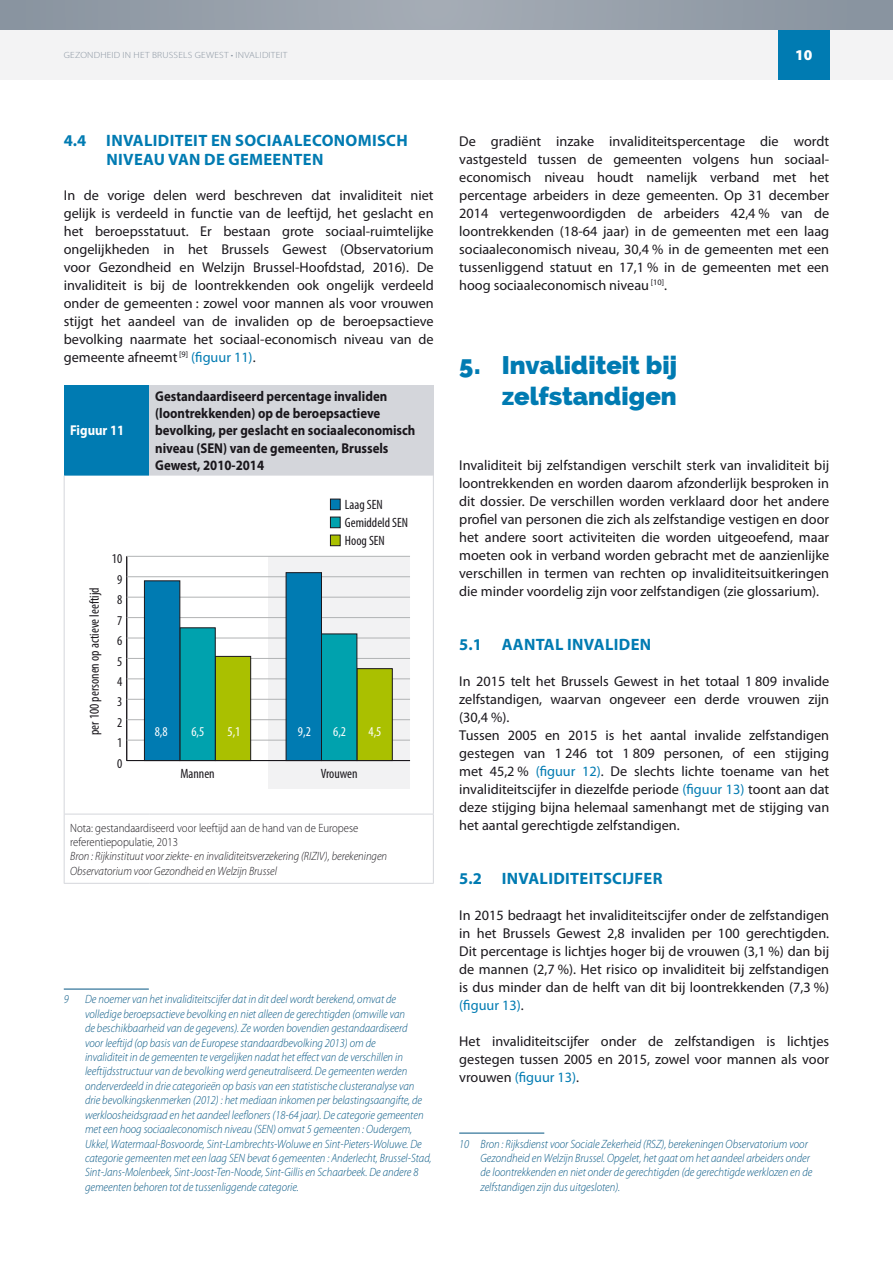
<style>
.page{position:relative;width:893px;height:1263px;background:#fff}
.page>*{position:absolute;margin:0;border:0;box-sizing:border-box;transform-origin:0 0}
.t1{font:800 25.5px/30.6px "Raleway";color:#007bb2;text-align:right}
.t2{font:700 16.5px/19.8px "Myriad Pro";letter-spacing:.02em;color:#007bb2}
.t3{font:900 15px "Myriad Pro";color:#fff}
.t4{font:14.25px/18px "Myriad Pro";color:#1a171c;text-align:justify}
.t5{font:700 14.25px/17.1px "Myriad Pro";color:#1a171c;scale:.9 1}
.t6{font:700 14.25px "Myriad Pro";color:#fff;scale:.9 1}
.t7{font:condensed 13.5px/18px "Myriad Pro";color:#1a171c}
.t8{font:condensed 13.5px "Myriad Pro";color:#fff}
.t9{font:italic 300 12px/14.4px "Myriad Pro";color:#045683;scale:.9 1}
.t10{font:italic 300 12px/14.4px "Myriad Pro";color:#1a171c;scale:.9 1}
.t11{font:300 12px/14.4px "Myriad Pro";color:#1a171c;scale:.9 1}
.t12{font:300 9px "Myriad Pro";letter-spacing:.02em;color:#8994a0;scale:1.1 1}
.s1{color:#007bb2}
</style>
<div class="page">
<div style="left:0;top:0;width:893px;height:80px;background:#f3f3f4"></div>
<div style="left:778px;top:30px;width:51px;height:50px;background:#007bb2"></div>
<div style="left:0;top:0;width:893px;height:30px;background:linear-gradient(to bottom,#969faa,#969faa)"></div>
<div style="left:64px;top:386px;width:85px;height:90px;background:#007bb2"></div>
<div style="left:149px;top:386px;width:284px;height:90px;background:#d4d6db"></div>
<svg style="left:65px;top:498px;width:368px;height:385px"></svg>
<hr style="left:64px;top:476px;width:1px;height:338px;background:#d4d6db">
<hr style="left:433px;top:476px;width:1px;height:338px;background:#d4d6db">
<hr style="left:64px;top:814px;width:85px;height:1px;background:#d4d6db">
<hr style="left:64px;top:814px;width:1px;height:69px;background:#d4d6db">
<hr style="left:149px;top:814px;width:285px;height:1px;background:#d4d6db">
<hr style="left:433px;top:814px;width:1px;height:69px;background:#d4d6db">
<hr style="left:64px;top:883px;width:85px;height:1px;background:#d4d6db">
<hr style="left:149px;top:883px;width:285px;height:1px;background:#d4d6db">
<div style="left:268px;top:556px;width:142px;height:232px;background:#f2f2f3"></div>
<hr style="left:126px;top:556px;width:1px;height:204px;background:#1a171c">
<hr style="left:127px;top:760px;width:283px;height:1px;background:#1a171c">
<hr style="left:127px;top:740px;width:283px;height:1px;background:#b1b3b4">
<hr style="left:127px;top:719px;width:283px;height:1px;background:#b1b3b4">
<hr style="left:127px;top:699px;width:283px;height:1px;background:#b1b3b4">
<hr style="left:127px;top:679px;width:283px;height:1px;background:#b1b3b4">
<hr style="left:127px;top:658px;width:283px;height:1px;background:#b1b3b4">
<hr style="left:127px;top:638px;width:283px;height:1px;background:#b1b3b4">
<hr style="left:127px;top:617px;width:283px;height:1px;background:#b1b3b4">
<hr style="left:127px;top:597px;width:283px;height:1px;background:#b1b3b4">
<hr style="left:127px;top:576px;width:283px;height:1px;background:#b1b3b4">
<hr style="left:127px;top:556px;width:283px;height:1px;background:#b1b3b4">
<div style="left:215px;top:656px;width:36px;height:105px;background:#aac000;border:1px solid #1a171c"></div>
<div style="left:357px;top:668px;width:36px;height:93px;background:#aac000;border:1px solid #1a171c"></div>
<div style="left:179px;top:627px;width:37px;height:134px;background:#00a2ae;border:1px solid #1a171c"></div>
<div style="left:321px;top:633px;width:36px;height:128px;background:#00a2ae;border:1px solid #1a171c"></div>
<div style="left:144px;top:580px;width:36px;height:181px;background:#007bb2;border:1px solid #1a171c"></div>
<div style="left:286px;top:572px;width:36px;height:189px;background:#007bb2;border:1px solid #1a171c"></div>
<div style="left:330px;top:535px;width:10px;height:11px;background:#aac000;border:1px solid #1a171c"></div>
<div style="left:330px;top:517px;width:10px;height:11px;background:#00a2ae;border:1px solid #1a171c"></div>
<div style="left:330px;top:499px;width:10px;height:11px;background:#007bb2;border:1px solid #1a171c"></div>
<hr style="left:64px;top:989px;width:85px;height:1px;background:#045683">
<hr style="left:459px;top:1133px;width:85px;height:1px;background:#045683">
<p class="t12" style="left:64px;top:49px;width:205px">GEZONDHEID IN het Brussels Gewest • Invaliditeit</p>
<p class="t3" style="left:795px;top:47px;width:19px">10</p>
<p class="t2" style="left:106px;top:130px;width:303px;text-indent:-43px">4.4 I nvaliditeit en sociaaleconomisch niveau van de gemeenten</p>
<p class="t4" style="left:64px;top:186px;width:371px">In de vorige delen werd beschreven dat invaliditeit niet gelijk is verdeeld in functie van de leeftijd, het geslacht en het beroepsstatuut. Er bestaan grote sociaal-ruimtelijke ongelijkheden in het Brussels Gewest (Observatorium voor Gezondheid en Welzijn Brussel-Hoofdstad, 2016). De invaliditeit is bij de loontrekkenden ook ongelijk verdeeld onder de gemeenten : zowel voor mannen als voor vrouwen stijgt het aandeel van de invaliden op de beroepsactieve bevolking naarmate het sociaal-economisch niveau van de gemeente afneemt <sup>[9]</sup> <span class="s1">(figuur 11)</span>.</p>
<p class="t6" style="left:70px;top:421px;width:62px">Figuur 11</p>
<p class="t7" style="left:112px;top:550px;width:12px">10</p>
<p class="t7" style="left:85px;top:735px;width:149px;rotate:-90deg">per 100 personen op actieve leeftijd</p>
<p class="t7" style="left:117px;top:570px;width:7px">9</p>
<p class="t7" style="left:117px;top:591px;width:7px">8</p>
<p class="t7" style="left:117px;top:611px;width:7px">7</p>
<p class="t7" style="left:117px;top:631px;width:7px">6</p>
<p class="t7" style="left:117px;top:652px;width:7px">5</p>
<p class="t7" style="left:117px;top:672px;width:7px">4</p>
<p class="t7" style="left:117px;top:693px;width:7px">3</p>
<p class="t7" style="left:117px;top:713px;width:7px">2</p>
<p class="t7" style="left:117px;top:734px;width:7px">1</p>
<p class="t7" style="left:117px;top:754px;width:7px">0</p>
<p class="t5" style="left:155px;top:387px;width:291px">Gestandaardiseerd percentage invaliden (loontrekkenden) op de beroepsactieve bevolking, per geslacht en sociaaleconomisch niveau (SEN) van de gemeenten, Brussels Gewest, 2010-2014</p>
<p class="t7" style="left:345px;top:495px;width:65px">Laag SEN<br>Gemiddeld SEN<br>Hoog SEN</p>
<p class="t8" style="left:155px;top:723px;width:15px">8,8</p>
<p class="t8" style="left:191px;top:723px;width:15px">6,5</p>
<p class="t8" style="left:227px;top:723px;width:15px">5,1</p>
<p class="t8" style="left:298px;top:723px;width:15px">9,2</p>
<p class="t8" style="left:333px;top:723px;width:15px">6,2</p>
<p class="t8" style="left:368px;top:723px;width:15px">4,5</p>
<p class="t7" style="left:180px;top:764px;width:36px">Mannen</p>
<p class="t7" style="left:321px;top:764px;width:38px">Vrouwen</p>
<p class="t11" style="left:70px;top:820px;width:322px">Nota: gestandaardiseerd voor leeftijd aan de hand van de Europese referentiepopulatie, 2013</p>
<p class="t10" style="left:70px;top:849px;width:354px">Bron : Rijkinstituut voor ziekte- en invaliditeitsverzekering (RIZIV), berekeningen<br>Observatorium voor Gezondheid en Welzijn Brussel</p>
<p class="t9" style="left:64px;top:992px;width:7px">9</p>
<p class="t9" style="left:85px;top:992px;width:386px">De noemer van het invaliditeitscijfer dat in dit deel wordt berekend, omvat de volledige beroepsactieve bevolking en niet alleen de gerechtigden (omwille van<br>de beschikbaarheid van de gegevens). Ze worden bovendien gestandaardiseerd<br>voor leeftijd (op basis van de Europese standaardbevolking 2013) om de<br>invaliditeit in de gemeenten te vergelijken nadat het effect van de verschillen in leeftijdsstructuur van de bevolking werd geneutraliseerd. De gemeenten werden onderverdeeld in drie categorieën op basis van een statistische clusteranalyse van drie bevolkingskenmerken (2012) : het mediaan inkomen per belastingsaangifte, de werkloosheidsgraad en het aandeel leefloners (18-64 jaar). De categorie gemeenten met een hoog sociaaleconomisch niveau (SEN) omvat 5 gemeenten : Oudergem, Ukkel, Watermaal-Bosvoorde, Sint-Lambrechts-Woluwe en Sint-Pieters-Woluwe. De categorie gemeenten met een laag SEN bevat 6 gemeenten : Anderlecht, Brussel-Stad, Sint-Jans-Molenbeek, Sint-Joost-Ten-Noode, Sint-Gillis en Schaarbeek. De andere 8 gemeenten behoren tot de tussenliggende categorie.</p>
<p class="t4" style="left:459px;top:132px;width:371px">De gradiënt inzake invaliditeitspercentage die wordt vastgesteld tussen de gemeenten volgens hun sociaal&shy;economisch niveau houdt namelijk verband met het percentage arbeiders in deze gemeenten. Op 31 december 2014 vertegenwoordigden de arbeiders 42,4 % van de loontrekkenden (18-64 jaar) in de gemeenten met een laag sociaaleconomisch niveau, 30,4 % in de gemeenten met een tussenliggend statuut en 17,1 % in de gemeenten met een hoog sociaaleconomisch niveau <sup>[10]</sup>.</p>
<h1 class="t1" style="left:459px;top:350px;width:219px">5. Invaliditeit bij zelfstandigen</h1>
<p class="t4" style="left:459px;top:456px;width:372px">Invaliditeit bij zelfstandigen verschilt sterk van invaliditeit bij loontrekkenden en worden daarom afzonderlijk besproken in dit dossier. De verschillen worden verklaard door het andere profiel van personen die zich als zelfstandige vestigen en door het andere soort activiteiten die worden uitgeoefend, maar moeten ook in verband worden gebracht met de aanzienlijke verschillen in termen van rechten op invaliditeitsuitkeringen die minder voordelig zijn voor zelfstandigen (zie glossarium).</p>
<p class="t2" style="left:459px;top:634px;width:193px">5.1 Aantal invaliden</p>
<p class="t4" style="left:459px;top:672px;width:371px;text-align:left">In 2015 telt het Brussels Gewest in het totaal 1 809 invalide zelfstandigen, waarvan ongeveer een derde vrouwen zijn (30,4 %).<br>Tussen 2005 en 2015 is het aantal invalide zelfstandigen gestegen van 1 246 tot 1 809 personen, of een stijging met 45,2 % <span class="s1">(figuur 12)</span>. De slechts lichte toename van het invaliditeitscijfer in diezelfde periode <span class="s1">(figuur 13)</span> toont aan dat deze stijging bijna helemaal samenhangt met de stijging van het aantal gerechtigde zelfstandigen.</p>
<p class="t2" style="left:459px;top:868px;width:205px">5.2 I nvaliditeitscijfer</p>
<p class="t4" style="left:459px;top:906px;width:372px">In 2015 bedraagt het invaliditeitscijfer onder de zelfstandigen in het Brussels Gewest 2,8 invaliden per 100 gerechtigden.<br>Dit percentage is lichtjes hoger bij de vrouwen (3,1 %) dan bij de mannen (2,7 %). Het risico op invaliditeit bij zelfstandigen is dus minder dan de helft van dit bij loontrekkenden (7,3 %) <span class="s1">(figuur 13)</span>.</p>
<p class="t4" style="left:459px;top:1032px;width:371px">Het invaliditeitscijfer onder de zelfstandigen is lichtjes gestegen tussen 2005 en 2015, zowel voor mannen als voor vrouwen <span class="s1">(figuur 13)</span>.</p>
<p class="t9" style="left:480px;top:1136px;width:370px;text-indent:-21px">10 Bron : Rijksdienst voor Sociale Zekerheid (RSZ), berekeningen Observatorium voor Gezondheid en Welzijn Brussel. Opgelet, het gaat om het aandeel arbeiders onder de loontrekkenden en niet onder de gerechtigden (de gerechtigde werklozen en de zelfstandigen zijn dus uitgesloten).</p>
</div>
